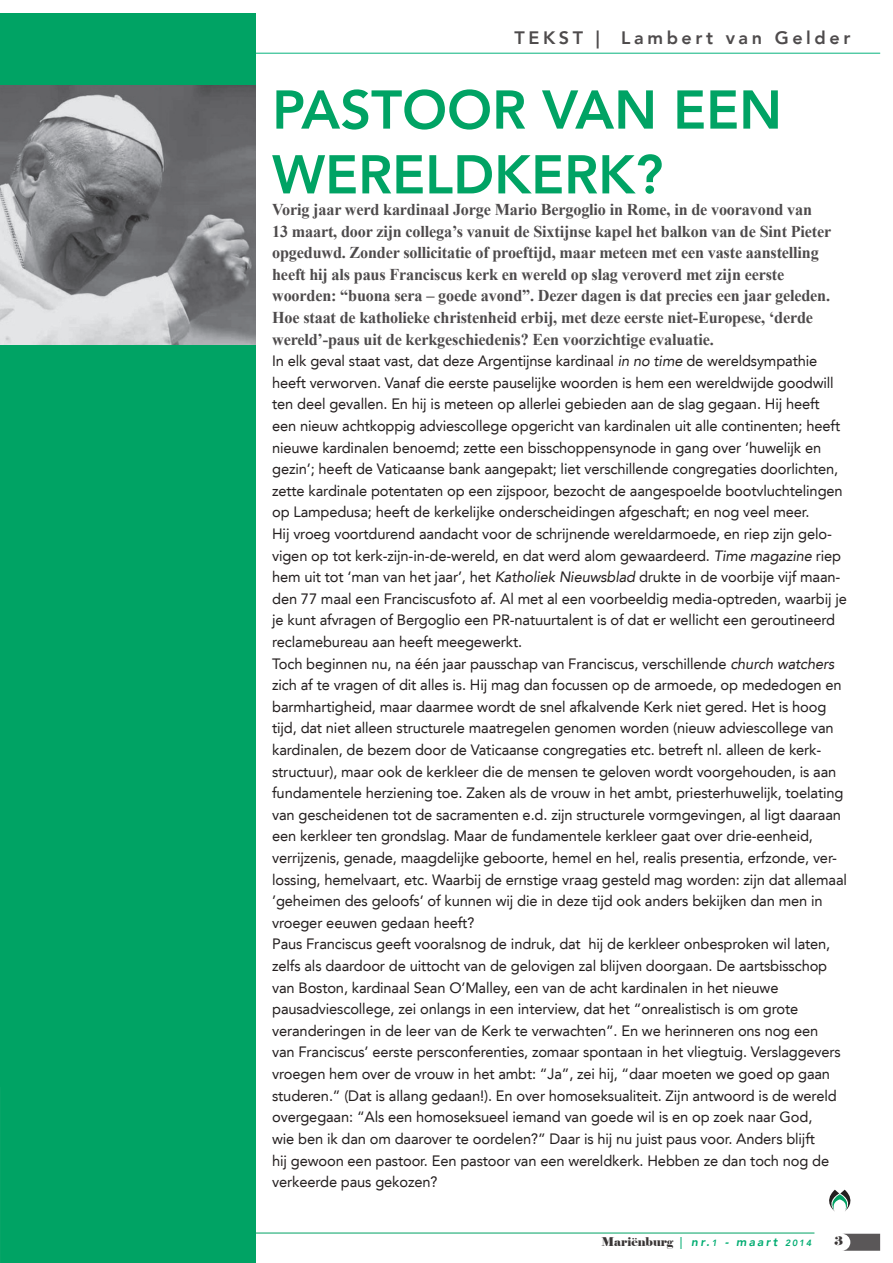
<style>
.page{position:relative;width:893px;height:1263px;background:#fff}
.page>*{position:absolute;margin:0;border:0;box-sizing:border-box;transform-origin:0 0}
.t1{font:800 54px/64.8px "Avenir LT";color:#00a364}
.t2{font:800 18px "Avenir LT";color:#4e4b4c}
.t3{font:700 16.5px/21.6px "Times New Roman";letter-spacing:-.01em;color:#4e4b4c}
.t4{font:15px/21.6px "Avenir LT";letter-spacing:-.01em;color:#241f1f}
.t5{font:12px "Elephant";color:#393535}
.s1{font-style:italic}
.s2{color:#00ac71}
.s3{font-family:"Avenir LT";font-weight:800;font-style:italic;color:#00ac71}
.s4{font-family:"Avenir LT";font-weight:800;font-style:italic;font-size:9px;color:#00ac71}
</style>
<div class="page">
<svg style="left:843px;top:1234px;width:37px;height:17px"></svg>
<hr style="left:13px;top:1233px;width:801px;height:1px;background:#00a364">
<hr style="left:0;top:53px;width:880px;height:1px;background:#07b37d">
<div style="left:0;top:13px;width:255px;height:1250px;background:#00a364"></div>
<svg style="left:829px;top:1190px;width:22px;height:21px"></svg>
<img style="left:0;top:85px;width:255px;height:260px">
<p class="t2" style="left:514px;top:28px;width:15px">TEKST</p>
<p class="t2" style="left:596px;top:28px;width:256px">| LAMBERT VAN G ELDER</p>
<h1 class="t1" style="left:272px;top:78px;width:511px">PASTOOR VAN EEN<br>WERELDKERK?</h1>
<p class="t3" style="left:272px;top:198px;width:561px">Vorig jaar werd kardinaal Jorge Mario Bergoglio in Rome, in de vooravond van 13 maart, door zijn collega’s vanuit de Sixtijnse kapel het balkon van de Sint Pieter opgeduwd. Zonder sollicitatie of proeftijd, maar meteen met een vaste aanstelling heeft hij als paus Franciscus kerk en wereld op slag veroverd met zijn eerste woorden: “buona sera – goede avond”. Dezer dagen is dat precies een jaar geleden.<br>Hoe staat de katholieke christenheid erbij, met deze eerste niet-Europese, ‘derde wereld’-paus uit de kerkgeschiedenis? Een voorzichtige evaluatie.</p>
<p class="t4" style="left:272px;top:350px;width:576px">I n elk geval staat vast, dat deze Argentijnse kardinaal <span class="s1">in no time</span> de wereldsympathie heeft verworven. Vanaf die eerste pauselijke woorden is hem een wereldwijde goodwill ten deel gevallen. En hij is meteen op allerlei gebieden aan de slag gegaan. H ij heeft een nieuw achtkoppig adviescollege opgericht van kardinalen uit alle continenten; heeft nieuwe kardinalen benoemd; zette een bisschoppensynode in gang over ’huwelijk en gezin’; heeft de Vaticaanse bank aangepakt; liet verschillende congregaties doorlichten, zette kardinale potentaten op een zijspoor, bezocht de aangespoelde bootvluchtelingen op Lampedusa; heeft de kerkelijke onderscheidingen afgeschaft; en nog veel meer.<br>H ij vroeg voortdurend aandacht voor de schrijnende wereldarmoede, en riep zijn gelo&shy;vigen op tot kerk-zijn-in-de-wereld, en dat werd alom gewaardeerd. <span class="s1">Time magazine</span> riep hem uit tot ‘man van het jaar’, het <span class="s1">Katholiek Nieuwsblad</span> drukte in de voorbije vijf maan&shy;den 77 maal een Franciscusfoto af. Al met al een voorbeeldig media-optreden, waarbij je je kunt afvragen of Bergoglio een PR-natuurtalent is of dat er wellicht een geroutineerd reclamebureau aan heeft meegewerkt.<br>Toch beginnen nu, na één jaar pausschap van Franciscus, verschillende <span class="s1">church watchers </span>zich af te vragen of dit alles is. H ij mag dan focussen op de armoede, op mededogen en barmhartigheid, maar daarmee wordt de snel afkalvende Kerk niet gered. Het is hoog tijd, dat niet alleen structurele maatregelen genomen worden (nieuw adviescollege van kardinalen, de bezem door de Vaticaanse congregaties etc. betreft nl. alleen de kerk&shy;structuur), maar ook de kerkleer die de mensen te geloven wordt voorgehouden, is aan fundamentele herziening toe. Zaken als de vrouw in het ambt, priesterhuwelijk, toelating van gescheidenen tot de sacramenten e.d. zijn structurele vormgevingen, al ligt daaraan een kerkleer ten grondslag. Maar de fundamentele kerkleer gaat over drie-eenheid, verrijzenis, genade, maagdelijke geboorte, hemel en hel, realis presentia, erfzonde, ver&shy;lossing, hemelvaart, etc. Waarbij de ernstige vraag gesteld mag worden: zijn dat allemaal ’geheimen des geloofs’ of kunnen wij die in deze tijd ook anders bekijken dan men in vroeger eeuwen gedaan heeft?<br>Paus Franciscus geeft vooralsnog de indruk, dat hij de kerkleer onbesproken wil laten, zelfs als daardoor de uittocht van de gelovigen zal blijven doorgaan. De aartsbisschop van Boston, kardinaal Sean O’Malley, een van de acht kardinalen in het nieuwe pausadviescollege, zei onlangs in een interview, dat het “onrealistisch is om grote veranderingen in de leer van de Kerk te verwachten”. En we herinneren ons nog een<br>van Franciscus’ eerste persconferenties, zomaar spontaan in het vliegtuig. Verslaggevers vroegen hem over de vrouw in het ambt: “Ja”, zei hij, “daar moeten we goed op gaan studeren.” (Dat is allang gedaan!). En over homoseksualiteit. Zijn antwoord is de wereld overgegaan: “Als een homoseksueel iemand van goede wil is en op zoek naar God,<br>wie ben ik dan om daarover te oordelen?” Daar is hij nu juist paus voor. Anders blijft<br>hij gewoon een pastoor. Een pastoor van een wereldkerk. H ebben ze dan toch nog de verkeerde paus gekozen?</p>
<p class="t5" style="left:601px;top:1234px;width:212px">Mariënburg <span class="s2">|</span> <span class="s3">nr.</span> <span class="s4">1</span> <span class="s3">- maart</span> <span class="s4">2014</span></p>
<p class="t5" style="left:834px;top:1233px;width:10px">3</p>
</div>
